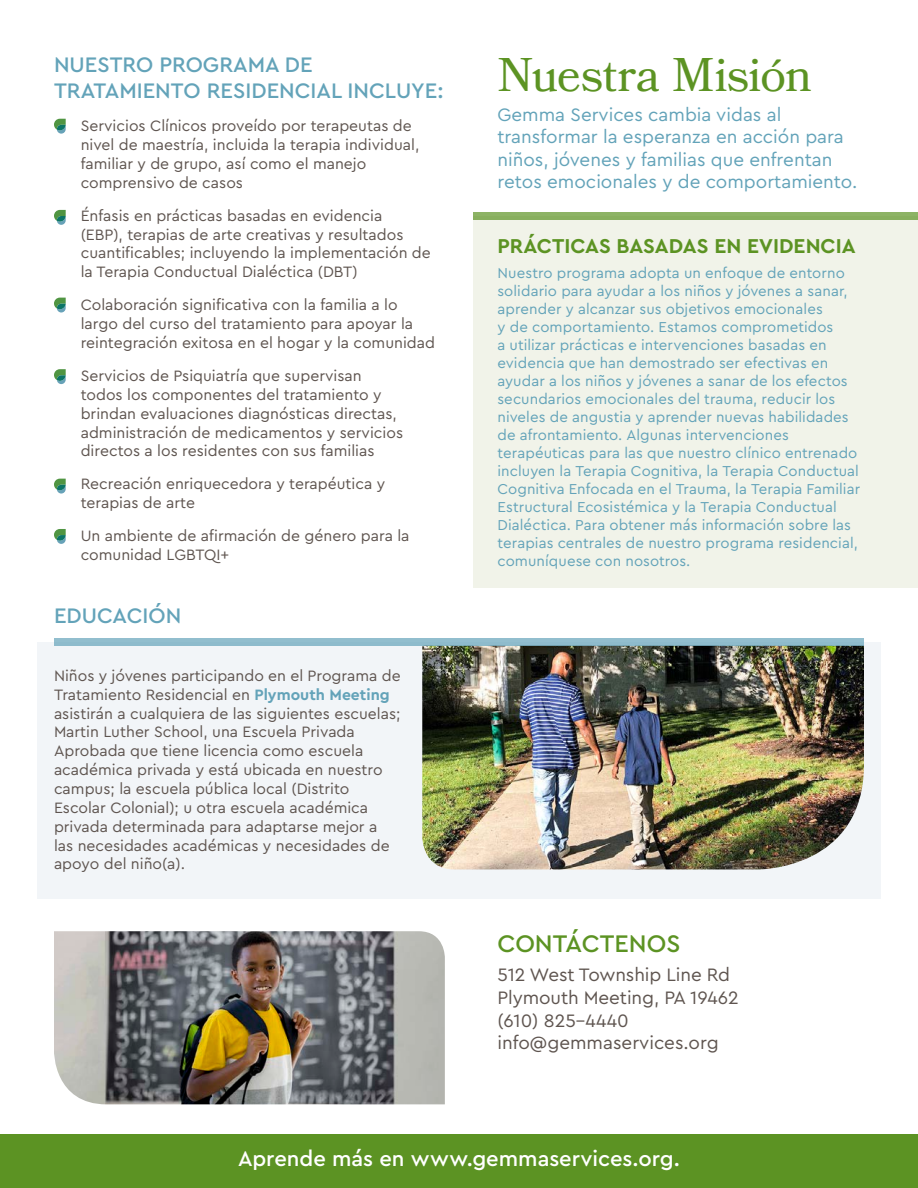
<style>
.page{position:relative;width:918px;height:1188px;background:#fff}
.page>*{position:absolute;margin:0;border:0;box-sizing:border-box;transform-origin:0 0}
.Subhead{font:47.1px "Bookmania";letter-spacing:-.01em;color:#5c9323}
.t1{font:500 25.2px "Cera Pro";color:#5c9323}
.t2{font:500 22.05px/26.4px "Cera Pro";color:#63a3b9}
.Subhead-2{font:500 22.05px "Cera Pro";color:#fff}
.t3{font:700 21px "Cera Pro";color:#5c9323}
.t4{font:18.9px/22.6px "Cera Pro";color:#63a3b9}
.t5{font:18.9px "Cera Pro";letter-spacing:-.005em;color:#5f5550}
.t6{font:15.75px/18.9px "Cera Pro";color:#5f5550}
.t7{font:15px/18px "Cera Pro";letter-spacing:.005em;color:#63a3b9}
.s1{font-weight:700;color:#63a3b9}
</style>
<div class="page">
<div style="left:0;top:1134px;width:918px;height:54px;background:#5c9323"></div>
<div style="left:473px;top:216px;width:445px;height:371px;background:#f1f3e9"></div>
<svg style="left:54px;top:119px;width:12px;height:15px"></svg>
<svg style="left:54px;top:210px;width:12px;height:15px"></svg>
<svg style="left:54px;top:298px;width:12px;height:15px"></svg>
<svg style="left:54px;top:369px;width:12px;height:15px"></svg>
<svg style="left:54px;top:479px;width:12px;height:15px"></svg>
<svg style="left:54px;top:529px;width:12px;height:15px"></svg>
<div style="left:473px;top:213px;width:445px;height:7px;background:#88af5e"></div>
<div style="left:37px;top:642px;width:844px;height:256px;background:#f2f5f8"></div>
<img style="left:422px;top:646px;width:442px;height:223px">
<div style="left:54px;top:638px;width:810px;height:8px;background:#90bccd"></div>
<img style="left:54px;top:931px;width:391px;height:173px">
<p class="t2" style="left:54px;top:50px;width:391px">NUESTRO PROGRAMA DE<br>TRATAMIENTO RESIDENCIAL INCLUYE:</p>
<p class="t6" style="left:81px;top:116px;width:340px">Servicios Clínicos proveído por terapeutas de nivel de maestría, incluida la terapia individual, familiar y de grupo, así como el manejo comprensivo de casos</p>
<p class="t6" style="left:81px;top:205px;width:352px">Énfasis en prácticas basadas en evidencia<br>(EBP), terapias de arte creativas y resultados cuantificables; incluyendo la implementación de la Terapia Conductual Dialéctica (DBT)</p>
<p class="t6" style="left:81px;top:295px;width:356px">Colaboración significativa con la familia a lo largo del curso del tratamiento para apoyar la reintegración exitosa en el hogar y la comunidad</p>
<p class="t6" style="left:81px;top:366px;width:324px">Servicios de Psiquiatría que supervisan todos los componentes del tratamiento y brindan evaluaciones diagnósticas directas, administración de medicamentos y servicios directos a los residentes con sus familias</p>
<p class="t6" style="left:81px;top:474px;width:306px">Recreación enriquecedora y terapéutica y terapias de arte</p>
<p class="t6" style="left:81px;top:526px;width:330px">Un ambiente de afirmación de género para la comunidad LGBTQI+</p>
<p class="t2" style="left:54px;top:602px;width:129px">EDUCACIÓN</p>
<p class="t6" style="left:54px;top:665px;width:348px">Niños y jóvenes participando en el Programa de Tratamiento Residencial en <span class="s1">Plymouth Meeting </span>asistirán a cualquiera de las siguientes escuelas; Martin Luther School, una Escuela Privada Aprobada que tiene licencia como escuela académica privada y está ubicada en nuestro campus; la escuela pública local (Distrito Escolar Colonial); u otra escuela académica privada determinada para adaptarse mejor a<br>las necesidades académicas y necesidades de apoyo del niño(a).</p>
<p class="Subhead" style="left:497px;top:47px;width:316px">Nuestra Misión</p>
<p class="t4" style="left:497px;top:102px;width:362px">Gemma Services cambia vidas al transformar la esperanza en acción para niños, jóvenes y familias que enfrentan retos emocionales y de comportamiento.</p>
<p class="t3" style="left:497px;top:232px;width:360px">PRÁCTICAS BASADAS EN EVIDENCIA</p>
<p class="t7" style="left:497px;top:263px;width:364px">Nuestro programa adopta un enfoque de entorno solidario para ayudar a los niños y jóvenes a sanar, aprender y alcanzar sus objetivos emocionales<br>y de comportamiento. Estamos comprometidos<br>a utilizar prácticas e intervenciones basadas en evidencia que han demostrado ser efectivas en ayudar a los niños y jóvenes a sanar de los efectos secundarios emocionales del trauma, reducir los niveles de angustia y aprender nuevas habilidades de afrontamiento. Algunas intervenciones terapéuticas para las que nuestro clínico entrenado incluyen la Terapia Cognitiva, la Terapia Conductual Cognitiva Enfocada en el Trauma, la Terapia Familiar Estructural Ecosistémica y la Terapia Conductual Dialéctica. Para obtener más información sobre las terapias centrales de nuestro programa residencial, comuníquese con nosotros.</p>
<p class="t1" style="left:497px;top:926px;width:184px">CONTÁCTENOS</p>
<p class="t5" style="left:497px;top:962px;width:234px">512 West Township Line Rd</p>
<p class="t5" style="left:497px;top:985px;width:243px">Plymouth Meeting, PA 19462</p>
<p class="t5" style="left:497px;top:1008px;width:133px">(610) 825-4440</p>
<p class="t5" style="left:497px;top:1030px;width:223px">info@gemmaservices.org</p>
<p class="Subhead-2" style="left:238px;top:1144px;width:443px">Aprende más en www.gemmaservices.org.</p>
</div>
